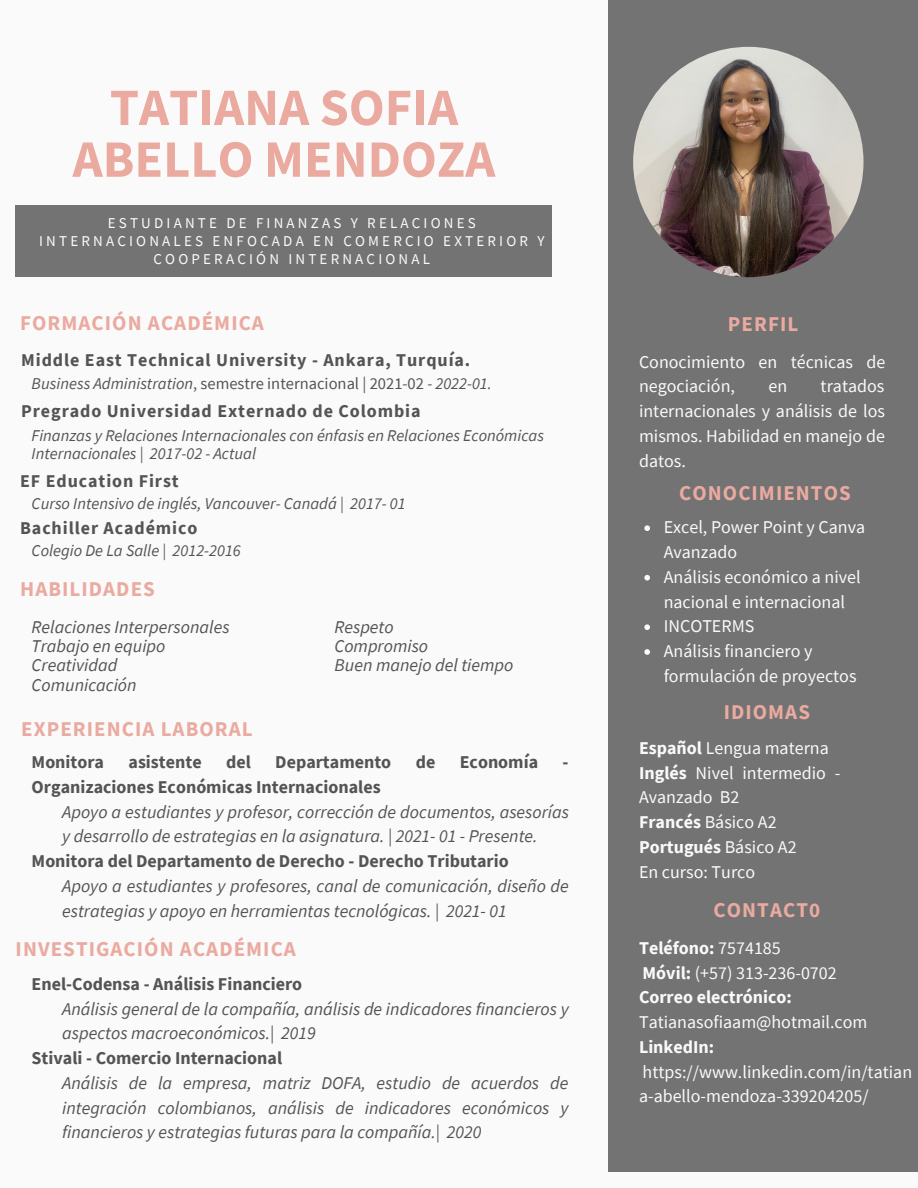
<style>
.page{position:relative;width:918px;height:1188px;background:#fafafa}
.page>*{position:absolute;margin:0;border:0;box-sizing:border-box;transform-origin:0 0}
.t1{font:700 52.5px/51.8px "Source Sans Pro";color:#eaaaa0;text-align:center}
.t2{font:700 21px "Source Sans Pro";letter-spacing:.05em;color:#eaaaa0}
.t3{font:italic 18px/24.8px "Source Sans Pro";color:#545454}
.t4{font:18px/24.8px "Source Sans Pro";color:#fafafa}
.t5{font:700 18px "Source Sans Pro";color:#545454}
.t6{font:700 18px "Source Sans Pro";letter-spacing:.05em;color:#545454}
.t7{font:700 18px "Source Sans Pro";color:#fafafa}
.t8{font:italic 16.5px/18px "Source Sans Pro";color:#545454}
.t9{font:15px/18px "Source Sans Pro";letter-spacing:.21em;color:#fafafa;text-align:center}
.s1{font-style:normal}
.s2{font-weight:700}
.s3{font-weight:400}
</style>
<div class="page">
<div style="left:16px;top:205px;width:536px;height:72px;background:#737373"></div>
<div style="left:609px;top:0;width:309px;height:1172px;background:#737373"></div>
<img style="left:633px;top:47px;width:231px;height:230px;border-radius:50%">
<svg style="left:644px;top:525px;width:6px;height:6px"></svg>
<svg style="left:644px;top:575px;width:6px;height:6px"></svg>
<svg style="left:644px;top:624px;width:6px;height:6px"></svg>
<svg style="left:644px;top:649px;width:6px;height:6px"></svg>
<p class="t1" style="left:73px;top:80px;width:424px">TATIANA SOFIA<br>ABELLO MENDOZA</p>
<p class="t9" style="left:39px;top:214px;width:507px">ESTUDIANTE DE FINANZAS Y RELACIONES<br>INTERNACIONALES ENFOCADA EN COMERCIO EXTERIOR Y<br>COOPERACIÓN INTERNACIONAL</p>
<p class="t2" style="left:20px;top:310px;width:245px">FORMACIÓN ACADÉMICA</p>
<p class="t6" style="left:21px;top:348px;width:451px">Middle East Technical University - Ankara, Turquía.</p>
<p class="t8" style="left:32px;top:375px;width:462px">Business Administration<span class="s1">, semestre internacional | 2021-02</span> - 2022-01.</p>
<p class="t6" style="left:21px;top:400px;width:401px">Pregrado Universidad Externado de Colombia</p>
<p class="t8" style="left:32px;top:426px;width:514px">Finanzas y Relaciones Internacionales con énfasis en Relaciones Económicas<br>Internacionales | 2017-02 - Actual</p>
<p class="t6" style="left:20px;top:469px;width:160px">EF Education First</p>
<p class="t8" style="left:32px;top:494px;width:376px">Curso Intensivo de inglés, Vancouver- Canadá | 2017- 01</p>
<p class="t6" style="left:20px;top:516px;width:179px">Bachiller Académico</p>
<p class="t8" style="left:32px;top:541px;width:211px">Colegio De La Salle | 2012-2016</p>
<p class="t2" style="left:20px;top:576px;width:136px">HABILIDADES</p>
<p class="t3" style="left:32px;top:614px;width:200px">Relaciones Interpersonales</p>
<p class="t3" style="left:32px;top:634px;width:135px">Trabajo en equipo</p>
<p class="t3" style="left:32px;top:653px;width:87px">Creatividad</p>
<p class="t3" style="left:32px;top:672px;width:107px">Comunicación</p>
<p class="t2" style="left:21px;top:716px;width:233px">EXPERIENCIA LABORAL</p>
<p class="t5" style="left:32px;top:750px;width:74px">Monitora</p>
<p class="t5" style="left:129px;top:750px;width:75px">asistente</p>
<p class="t5" style="left:226px;top:750px;width:26px">del</p>
<p class="t5" style="left:275px;top:750px;width:118px">Departamento</p>
<p class="t5" style="left:416px;top:750px;width:21px">de</p>
<p class="t5" style="left:460px;top:750px;width:80px">Economía</p>
<p class="t5" style="left:563px;top:750px;width:7px">-</p>
<p class="t5" style="left:32px;top:775px;width:351px">Organizaciones Económicas Internacionales</p>
<p class="t3" style="left:62px;top:799px;width:508px">Apoyo a estudiantes y profesor, corrección de documentos, asesorías y desarrollo de estrategias en la asignatura. | 2021- 01 - Presente.</p>
<p class="t5" style="left:32px;top:849px;width:479px">Monitora del Departamento de Derecho - Derecho Tributario</p>
<p class="t3" style="left:62px;top:873px;width:508px">Apoyo a estudiantes y profesores, canal de comunicación, diseño de estrategias y apoyo en herramientas tecnológicas. | 2021- 01</p>
<p class="t3" style="left:334px;top:614px;width:61px">Respeto</p>
<p class="t3" style="left:334px;top:634px;width:95px">Compromiso</p>
<p class="t3" style="left:334px;top:653px;width:180px">Buen manejo del tiempo</p>
<p class="t2" style="left:16px;top:935px;width:282px">INVESTIGACIÓN ACADÉMICA</p>
<p class="t5" style="left:32px;top:972px;width:272px">Enel-Codensa - Análisis Financiero</p>
<p class="t3" style="left:62px;top:996px;width:508px">Análisis general de la compañía, análisis de indicadores financieros y aspectos macroeconómicos.| 2019</p>
<p class="t5" style="left:32px;top:1047px;width:252px">Stivali - Comercio Internacional</p>
<p class="t3" style="left:62px;top:1070px;width:508px;text-align:justify">Análisis de la empresa, matriz DOFA, estudio de acuerdos de integración colombianos, análisis de indicadores económicos y financieros y estrategias futuras para la compañía.| 2020</p>
<p class="t2" style="left:728px;top:310px;width:72px">PERFIL</p>
<p class="t4" style="left:639px;top:349px;width:248px">Conocimiento en técnicas de negociación,</p>
<p class="t4" style="left:639px;top:374px;width:247px;text-align:justify;text-indent:182px">tratados internacionales y análisis de los mismos. Habilidad en manejo de datos.</p>
<p class="t2" style="left:679px;top:479px;width:173px">CONOCIMIENTOS</p>
<p class="t4" style="left:664px;top:515px;width:203px">Excel, Power Point y Canva<br>Avanzado</p>
<p class="t4" style="left:664px;top:564px;width:199px">Análisis económico a nivel nacional e internacional</p>
<p class="t4" style="left:664px;top:614px;width:92px">INCOTERMS</p>
<p class="t4" style="left:664px;top:638px;width:194px">Análisis financiero y formulación de proyectos</p>
<p class="t4" style="left:768px;top:374px;width:20px">en</p>
<p class="t2" style="left:724px;top:698px;width:88px">IDIOMAS</p>
<p class="t4" style="left:639px;top:735px;width:191px"><span class="s2">Español</span> Lengua materna</p>
<p class="t4" style="left:639px;top:760px;width:203px"><span class="s2">Inglés</span> Nivel intermedio -<br>Avanzado B2</p>
<p class="t4" style="left:639px;top:809px;width:139px"><span class="s2">Francés</span> Básico A2</p>
<p class="t7" style="left:639px;top:835px;width:159px">Portugués <span class="s3">Básico A2</span></p>
<p class="t4" style="left:639px;top:859px;width:118px">En curso: Turco</p>
<p class="t2" style="left:714px;top:897px;width:108px">CONTACT0</p>
<p class="t7" style="left:639px;top:936px;width:143px">Teléfono: <span class="s3">7574185</span></p>
<p class="t4" style="left:643px;top:960px;width:196px"><span class="s2">Móvil:</span> (+57) 313-236-0702</p>
<p class="t4" style="left:639px;top:985px;width:230px"><span class="s2">Correo electrónico:<br></span>Tatianasofiaam@hotmail.com</p>
<p class="t4" style="left:639px;top:1034px;width:275px"><span class="s2">LinkedIn: </span>https://www.linkedin.com/in/tatian a-abello-mendoza-339204205/</p>
</div>
